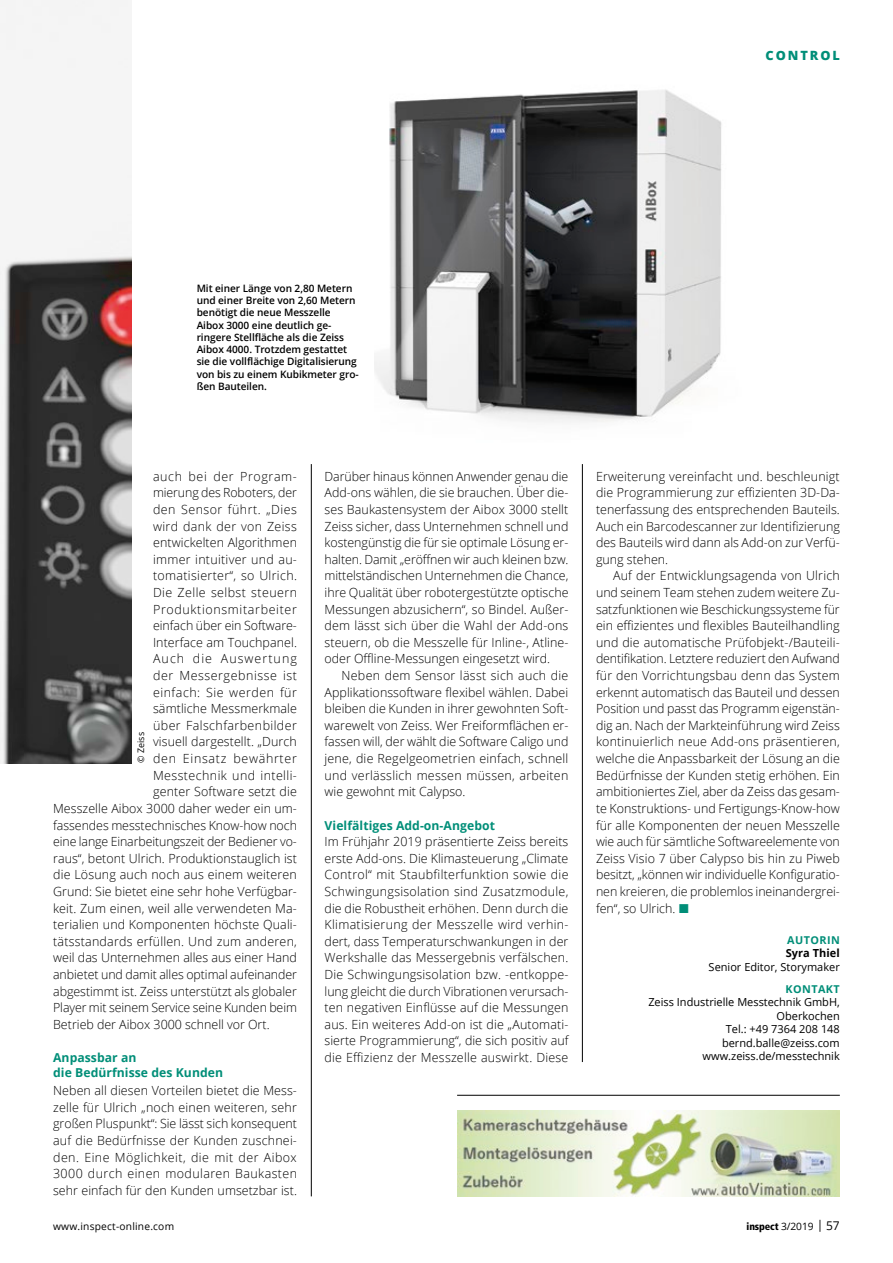
<style>
.page{position:relative;width:893px;height:1263px;background:#fff}
.page>*{position:absolute;margin:0;border:0;box-sizing:border-box;transform-origin:0 0}
.t1{font:800 12.75px "Open Sans";letter-spacing:.15em;color:#008e78}
.t2{font:300 12.6px/16.6px "Open Sans";letter-spacing:.005em;color:#000;text-align:justify}
.t3{font:300 12.6px "Open Sans";letter-spacing:.035em;color:#000}
.t4{font:300 12.6px "Open Sans";letter-spacing:.025em;color:#000}
.t5{font:300 12.6px "Open Sans";letter-spacing:.05em;color:#000}
.t6{font:300 12.6px "Open Sans";letter-spacing:.045em;color:#000}
.t7{font:300 12.6px "Open Sans";letter-spacing:.04em;color:#000}
.t8{font:300 12.6px "Open Sans";letter-spacing:.055em;color:#000}
.t9{font:300 12.6px "Open Sans";letter-spacing:.085em;color:#000}
.t10{font:700 12.3px/15px "Open Sans";letter-spacing:.005em;color:#008e78}
.t11{font:11.1px/13.5px "Open Sans";color:#000;text-align:right}
.t12{font:700 11.1px "Open Sans";letter-spacing:.005em;color:#000}
.t13{font:700 10.8px "Open Sans";letter-spacing:.04em;color:#008e78}
.t14{font:600 10.2px/12.3px "Open Sans";letter-spacing:-.005em;color:#000}
.t15{font:10.2px "Open Sans";letter-spacing:.02em;color:#000}
.t16{font:900 condensed 10.2px "Frutiger LT Com";letter-spacing:-.01em;color:#000}
.t17{font:9px "Open Sans";letter-spacing:.005em;color:#000}
.s1{font-family:"Open Sans";font-weight:400;font-stretch:normal}
.s2{font-family:"Open Sans";font-weight:400;font-stretch:normal;font-size:12px}
</style>
<div class="page">
<img style="left:0;top:0;width:132px;height:763px">
<img style="left:374px;top:89px;width:348px;height:334px">
<hr style="left:582px;top:464px;width:1px;height:598px;background:#000">
<hr style="left:311px;top:464px;width:1px;height:732px;background:#000">
<img style="left:457px;top:1110px;width:383px;height:86px">
<hr style="left:457px;top:1095px;width:383px;height:1px;background:#000">
<p class="t1" style="left:765px;top:46px;width:76px">CONTROL</p>
<p class="t14" style="left:197px;top:282px;width:164px">Mit einer Länge von 2,80 Metern und einer Breite von 2,60 Metern benötigt die neue Messzelle<br>Aibox 3000 eine deutlich ge&shy;ringere Stellfläche als die Zeiss<br>Aibox 4000. Trotzdem gestattet sie die vollflächige Digitalisierung von bis zu einem Kubikmeter gro&shy;ßen Bauteilen.</p>
<p class="t5" style="left:153px;top:467px;width:145px">auch bei der Program-</p>
<p class="t2" style="left:153px;top:484px;width:145px">mierung des Roboters, der</p>
<p class="t3" style="left:153px;top:501px;width:145px">den Sensor führt. „Dies</p>
<p class="t4" style="left:153px;top:517px;width:145px">wird dank der von Zeiss</p>
<p class="t2" style="left:153px;top:534px;width:145px">entwickelten Algorithmen</p>
<p class="t2" style="left:153px;top:550px;width:145px">immer intuitiver und au-</p>
<p class="t4" style="left:153px;top:567px;width:145px">tomatisierter“, so Ulrich.</p>
<p class="t3" style="left:153px;top:584px;width:145px">Die Zelle selbst steuern</p>
<p class="t5" style="left:153px;top:600px;width:145px">Produktionsmitarbeiter</p>
<p class="t2" style="left:153px;top:617px;width:145px">einfach über ein Software-</p>
<p class="t2" style="left:153px;top:633px;width:145px">Interface am Touchpanel.</p>
<p class="t9" style="left:153px;top:650px;width:145px">Auch die Auswertung</p>
<p class="t6" style="left:153px;top:667px;width:145px">der Messergebnisse ist</p>
<p class="t7" style="left:153px;top:683px;width:145px">einfach: Sie werden für</p>
<p class="t2" style="left:153px;top:700px;width:145px">sämtliche Messmerkmale</p>
<p class="t3" style="left:153px;top:717px;width:145px">über Falschfarbenbilder</p>
<p class="t2" style="left:153px;top:733px;width:145px">visuell dargestellt. „Durch</p>
<p class="t8" style="left:153px;top:750px;width:145px">den Einsatz bewährter</p>
<p class="t3" style="left:153px;top:766px;width:145px">Messtechnik und intelli-</p>
<p class="t2" style="left:153px;top:783px;width:145px">genter Software setzt die</p>
<p class="t2" style="left:53px;top:800px;width:245px">Messzelle Aibox 3000 daher weder ein um-</p>
<p class="t2" style="left:53px;top:816px;width:245px">fassendes messtechnisches Know-how noch</p>
<p class="t2" style="left:53px;top:833px;width:245px">eine lange Einarbeitungszeit der Bediener vo-</p>
<p class="t2" style="left:53px;top:849px;width:245px">raus“, betont Ulrich. Produktionstauglich ist</p>
<p class="t2" style="left:53px;top:866px;width:245px">die Lösung auch noch aus einem weiteren</p>
<p class="t2" style="left:53px;top:883px;width:245px">Grund: Sie bietet eine sehr hohe Verfügbar-</p>
<p class="t2" style="left:53px;top:899px;width:245px">keit. Zum einen, weil alle verwendeten Ma-</p>
<p class="t2" style="left:53px;top:916px;width:245px">terialien und Komponenten höchste Quali-</p>
<p class="t2" style="left:53px;top:932px;width:245px">tätsstandards erfüllen. Und zum anderen,</p>
<p class="t2" style="left:53px;top:949px;width:245px">weil das Unternehmen alles aus einer Hand</p>
<p class="t2" style="left:53px;top:966px;width:245px">anbietet und damit alles optimal aufeinander</p>
<p class="t2" style="left:53px;top:982px;width:245px">abgestimmt ist. Zeiss unterstützt als globaler</p>
<p class="t2" style="left:53px;top:999px;width:245px">Player mit seinem Service seine Kunden beim</p>
<p class="t2" style="left:53px;top:1015px;width:218px">Betrieb der Aibox 3000 schnell vor Ort.</p>
<p class="t10" style="left:53px;top:1050px;width:171px">Anpassbar an<br>die Bedürfnisse des Kunden</p>
<p class="t2" style="left:53px;top:1082px;width:245px">Neben all diesen Vorteilen bietet die Mess&shy;zelle für Ulrich „noch einen weiteren, sehr großen Pluspunkt“: Sie lässt sich konsequent auf die Bedürfnisse der Kunden zuschnei&shy;den. Eine Möglichkeit, die mit der Aibox 3000 durch einen modularen Baukasten sehr einfach für den Kunden umsetzbar ist.</p>
<p class="t17" style="left:135px;top:763px;width:32px;rotate:-90deg">© Zeiss</p>
<p class="t2" style="left:325px;top:467px;width:245px">Darüber hinaus können Anwender genau die Add-ons wählen, die sie brauchen. Ü ber die&shy;ses Baukastensystem der Aibox 3000 stellt Zeiss sicher, dass Unternehmen schnell und kostengünstig die für sie optimale Lösung er&shy;halten. Damit „eröffnen wir auch kleinen bzw. mittelständischen Unternehmen die Chance, ihre Qualität über robotergestützte optische Messungen abzusichern“, so Bindel. Außer&shy;dem lässt sich über die Wahl der Add-ons steuern, ob die Messzelle für Inline-, Atline&shy;oder Offline-Messungen eingesetzt wird.</p>
<p class="t2" style="left:325px;top:667px;width:245px;text-indent:17px">Neben dem Sensor lässt sich auch die Applikationssoftware flexibel wählen. Dabei bleiben die Kunden in ihrer gewohnten Soft&shy;warewelt von Zeiss. Wer Freiformflächen er&shy;fassen will, der wählt die Software Caligo und jene, die Regelgeometrien einfach, schnell und verlässlich messen müssen, arbeiten wie gewohnt mit Calypso.</p>
<p class="t10" style="left:325px;top:817px;width:172px">Vielfältiges Add-on-Angebot</p>
<p class="t2" style="left:325px;top:833px;width:245px">Im Frühjahr 2019 präsentierte Zeiss bereits erste Add-ons. Die Klimasteuerung „Climate Control“ mit Staubfilterfunktion sowie die Schwingungsisolation sind Zusatzmodule, die die Robustheit erhöhen. Denn durch die Klimatisierung der Messzelle wird verhin&shy;dert, dass Temperaturschwankungen in der Werkshalle das Messergebnis verfälschen.<br>Die Schwingungsisolation bzw. -entkoppe&shy;lung gleicht die durch Vibrationen verursach&shy;ten negativen Einflüsse auf die Messungen aus. Ein weiteres Add-on ist die „Automati&shy;sierte Programmierung“, die sich positiv auf die Effizienz der Messzelle auswirkt. Diese</p>
<p class="t2" style="left:596px;top:467px;width:245px">Erweiterung vereinfacht und. beschleunigt die Programmierung zur effizienten 3D-Da&shy;tenerfassung des entsprechenden Bauteils.<br>Auch ein Barcodescanner zur Identifizierung des Bauteils wird dann als Add-on zur Verfü&shy;gung stehen.</p>
<p class="t2" style="left:596px;top:567px;width:245px;text-indent:17px">Auf der Entwicklungsagenda von Ulrich und seinem Team stehen zudem weitere Zu&shy;satzfunktionen wie Beschickungssysteme für ein effizientes und flexibles Bauteilhandling und die automatische Prüfobjekt-/Bauteili&shy;dentifikation. Letztere reduziert den Aufwand für den Vorrichtungsbau denn das System erkennt automatisch das Bauteil und dessen Position und passt das Programm eigenstän&shy;dig an. Nach der Markteinführung wird Zeiss kontinuierlich neue Add-ons präsentieren, welche die Anpassbarkeit der Lösung an die Bedürfnisse der Kunden stetig erhöhen. Ein ambitioniertes Ziel, aber da Zeiss das gesam&shy;te Konstruktions- und Fertigungs-Know-how für alle Komponenten der neuen Messzelle wie auch für sämtliche Softwareelemente von Zeiss Visio 7 über Calypso bis hin zu Piweb besitzt, „können wir individuelle Konfiguratio&shy;nen kreieren, die problemlos ineinandergrei&shy;fen“, so Ulrich.</p>
<p class="t13" style="left:787px;top:932px;width:54px">AUTORIN</p>
<p class="t12" style="left:786px;top:945px;width:56px">Syra Thiel</p>
<p class="t11" style="left:709px;top:960px;width:133px">Senior Editor, Storymaker</p>
<p class="t13" style="left:785px;top:981px;width:56px">KONTAKT</p>
<p class="t11" style="left:648px;top:995px;width:193px">Zeiss Industrielle Messtechnik GmbH,<br>Oberkochen<br>Tel.: +49 7364 208 148 bernd.balle@zeiss.com www.zeiss.de/messtechnik</p>
<p class="t15" style="left:53px;top:1219px;width:123px">www.inspect-online.com</p>
<p class="t16" style="left:747px;top:1220px;width:95px">inspect <span class="s1">3/2019</span> <span class="s2">| 57</span></p>
</div>
